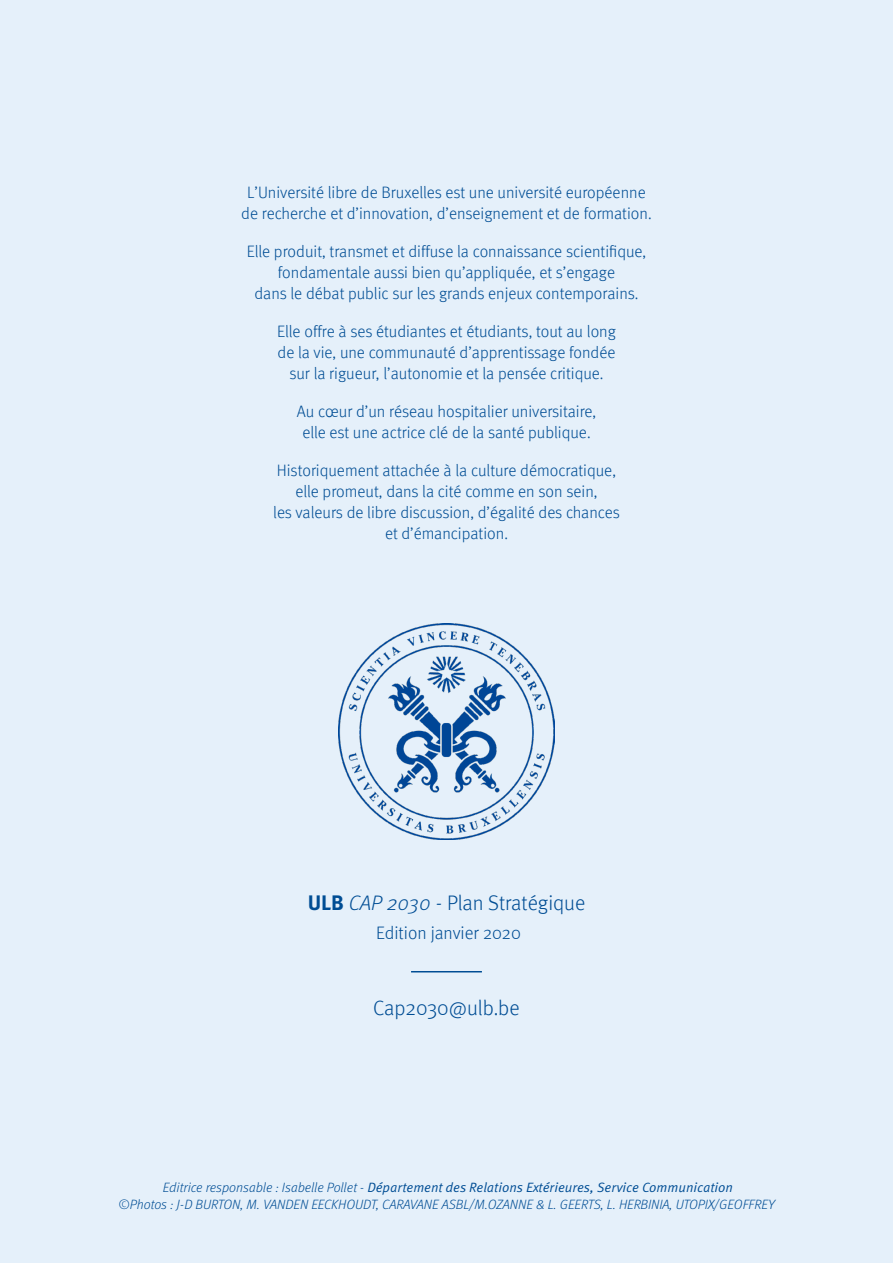
<style>
.page{position:relative;width:893px;height:1263px;background:#e5f0fa}
.page>*{position:absolute;margin:0;border:0;box-sizing:border-box;transform-origin:0 0}
.t1{font:300 21px "Meta";color:#004d94}
.t2{font:300 18px "Meta";color:#004d94}
.texte{font:300 16.5px/21px "Meta";color:#004d94;text-align:center}
.t3{font:italic 300 13.5px/16.2px "Meta OT";color:#004d94;text-align:center}
.s1{font-family:"Meta OT";font-weight:700}
.s2{font-family:"Meta OT";font-style:italic}
.s3{font-family:"Meta OT Norm Ita";font-weight:400;font-style:normal}
</style>
<div class="page">
<img style="left:339px;top:624px;width:215px;height:215px">
<hr style="left:411px;top:971px;width:71px;height:1px;background:#004d94">
<p class="texte" style="left:241px;top:182px;width:412px">L’Université libre de Bruxelles est une université européenne de recherche et d’innovation, d’enseignement et de formation.</p>
<p class="texte" style="left:247px;top:241px;width:401px">Elle produit, transmet et diffuse la connaissance scientifique, fondamentale aussi bien qu’appliquée, et s’engage<br>dans le débat public sur les grands enjeux contemporains.</p>
<p class="texte" style="left:277px;top:321px;width:340px">Elle offre à ses étudiantes et étudiants, tout au long de la vie, une communauté d’apprentissage fondée sur la rigueur, l’autonomie et la pensée critique.</p>
<p class="texte" style="left:297px;top:401px;width:301px">Au cœur d’un réseau hospitalier universitaire, elle est une actrice clé de la santé publique.</p>
<p class="texte" style="left:273px;top:460px;width:348px">Historiquement attachée à la culture démocratique, elle promeut, dans la cité comme en son sein,<br>les valeurs de libre discussion, d’égalité des chances et d’émancipation.</p>
<p class="t1" style="left:308px;top:890px;width:279px"><span class="s1">ULB</span> <span class="s2">CAP 2030 -</span> Plan Stratégique</p>
<p class="t2" style="left:376px;top:922px;width:146px">Edition janvier 2020</p>
<p class="t1" style="left:373px;top:996px;width:148px">Cap2030@ulb.be</p>
<p class="t3" style="left:118px;top:1180px;width:658px">Editrice responsable : Isabelle Pollet - <span class="s3">Département des Relations Extérieures, Service Communication<br></span>©Photos : J-D BURTON, M. VANDEN EECKHOUDT, CARAVANE ASBL/M.OZANNE &amp; L. GEERTS, L. HERBINIA, UTOPIX/GEOFFREY</p>
</div>
